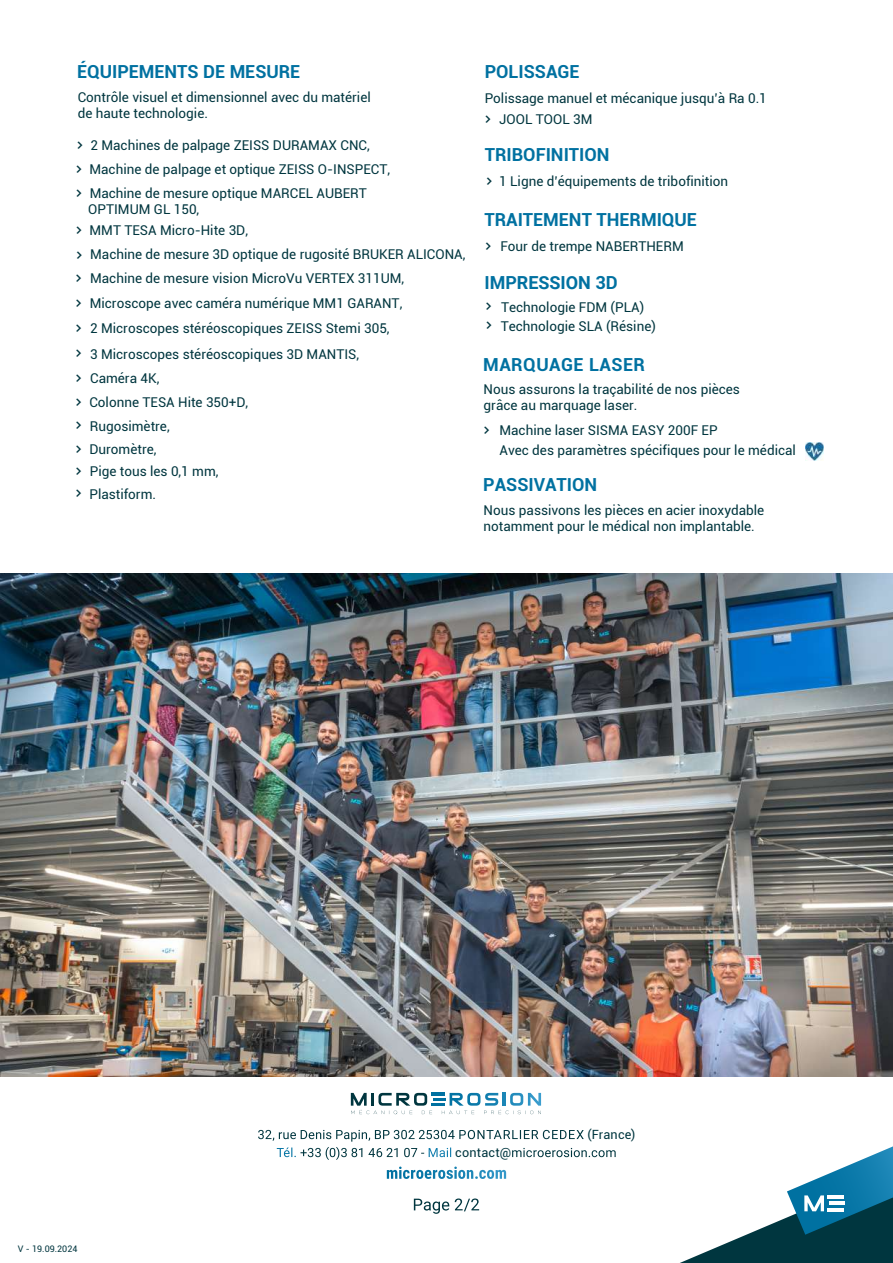
<style>
.page{position:relative;width:893px;height:1263px;background:#fff}
.page>*{position:absolute;margin:0;border:0;box-sizing:border-box;transform-origin:0 0}
.t1{font:700 18px "Roboto";color:#0071a1}
.t2{font:700 18px "Roboto";letter-spacing:.025em;color:#0071a1}
.t3{font:13.5px/24px "Roboto";color:#00363f}
.t4{font:13.5px/25px "advent Bd 3";color:#00363f;text-align:justify}
.t5{font:12.75px "Roboto";letter-spacing:.015em;color:#00363f}
.t6{font:9px "Roboto";color:#00363f}
.s1{font-family:"advent Bd 3"}
</style>
<div class="page">
<svg style="left:680px;top:1146px;width:213px;height:117px"></svg>
<hr style="left:827px;top:1195px;width:16px;height:3px;background:#fff">
<hr style="left:829px;top:1202px;width:15px;height:3px;background:#fff">
<hr style="left:827px;top:1208px;width:16px;height:3px;background:#fff">
<svg style="left:399px;top:1166px;width:107px;height:13px"></svg>
<svg style="left:258px;top:1130px;width:326px;height:11px"></svg>
<svg style="left:277px;top:1147px;width:174px;height:13px"></svg>
<svg style="left:512px;top:1148px;width:104px;height:9px"></svg>
<svg style="left:351px;top:1093px;width:190px;height:22px"></svg>
<svg style="left:414px;top:1198px;width:65px;height:16px"></svg>
<img style="left:0;top:573px;width:893px;height:503px">
<img style="left:805px;top:442px;width:19px;height:19px">
<h1 class="t1" style="left:77px;top:59px;width:225px">ÉQUIPEMENTS DE MESURE</h1>
<p class="t3" style="left:78px;top:88px;width:295px;line-height:16.2px">Contrôle visuel et dimensionnel avec du matériel de haute technologie.</p>
<p class="t3" style="left:91px;top:133px;width:281px">2 Machines de palpage ZEISS DURAMAX CNC,</p>
<p class="t4" style="left:76px;top:133px;width:8px">&gt;</p>
<p class="t3" style="left:75px;top:156px;width:316px;line-height:24.6px"><span class="s1">&gt;</span> Machine de palpage et optique ZEISS O-INSPECT, <span class="s1">&gt;</span> Machine de mesure optique MARCEL AUBERT</p>
<p class="t3" style="left:75px;top:197px;width:174px;line-height:21.5px;text-indent:13px">OPTIMUM GL 150,<br><span class="s1">&gt;</span> MMT TESA Micro-Hite 3D,</p>
<p class="t3" style="left:76px;top:242px;width:391px"><span class="s1">&gt;</span> Machine de mesure 3D optique de rugosité BRUKER ALICONA,</p>
<p class="t4" style="left:75px;top:266px;width:8px">&gt; &gt; &gt; &gt; &gt;</p>
<p class="t4" style="left:75px;top:390px;width:8px;line-height:23.5px">&gt; &gt; &gt;</p>
<p class="t4" style="left:75px;top:460px;width:8px;line-height:22px">&gt; &gt;</p>
<p class="t3" style="left:89px;top:266px;width:316px">Machine de mesure vision MicroVu VERTEX 311UM,<br>Microscope avec caméra numérique MM1 GARANT,<br>2 Microscopes stéréoscopiques ZEISS Stemi 305,<br>3 Microscopes stéréoscopiques 3D MANTIS,<br>Caméra 4K,<br>Colonne TESA Hite 350+D,<br>Rugosimètre,<br>Duromètre,<br>Pige tous les 0,1 mm,</p>
<p class="t3" style="left:89px;top:482px;width:68px">Plastiform.</p>
<h1 class="t1" style="left:485px;top:58px;width:96px">POLISSAGE</h1>
<p class="t4" style="left:484px;top:107px;width:8px">&gt;</p>
<p class="t3" style="left:499px;top:87px;width:269px;line-height:20.9px;text-indent:-15px">Polissage manuel et mécanique jusqu’à Ra 0.1<br>JOOL TOOL 3M</p>
<h1 class="t1" style="left:485px;top:142px;width:126px">TRIBOFINITION</h1>
<p class="t3" style="left:486px;top:169px;width:244px"><span class="s1">&gt;</span> 1 Ligne d’équipements de tribofinition</p>
<h1 class="t1" style="left:484px;top:207px;width:214px">TRAITEMENT THERMIQUE</h1>
<p class="t4" style="left:485px;top:234px;width:8px">&gt;</p>
<h1 class="t1" style="left:484px;top:270px;width:135px">IMPRESSION 3D</h1>
<p class="t3" style="left:500px;top:234px;width:185px">Four de trempe NABERTHERM</p>
<p class="t4" style="left:485px;top:296px;width:8px;line-height:19.4px">&gt; &gt;</p>
<p class="t3" style="left:501px;top:296px;width:157px;line-height:19.5px">Technologie FDM (PLA)<br>Technologie SLA (Résine)</p>
<h1 class="t2" style="left:483px;top:351px;width:163px">MARQUAGE LASER</h1>
<p class="t3" style="left:484px;top:381px;width:258px;line-height:16.2px">Nous assurons la traçabilité de nos pièces grâce au marquage laser.</p>
<p class="t4" style="left:483px;top:418px;width:8px">&gt;</p>
<p class="t3" style="left:499px;top:419px;width:298px;line-height:20.5px">Machine laser SISMA EASY 200F EP<br>Avec des paramètres spécifiques pour le médical</p>
<h1 class="t1" style="left:483px;top:472px;width:116px">PASSIVATION</h1>
<p class="t3" style="left:484px;top:502px;width:282px;line-height:16.2px">Nous passivons les pièces en acier inoxydable notamment pour le médical non implantable.</p>
<p class="t5" style="left:587px;top:1125px;width:49px">(France)</p>
<p class="t6" style="left:18px;top:1243px;width:61px">V - 19.09.2024</p>
<p class="t5" style="left:455px;top:1143px;width:58px">contact@</p>
</div>
